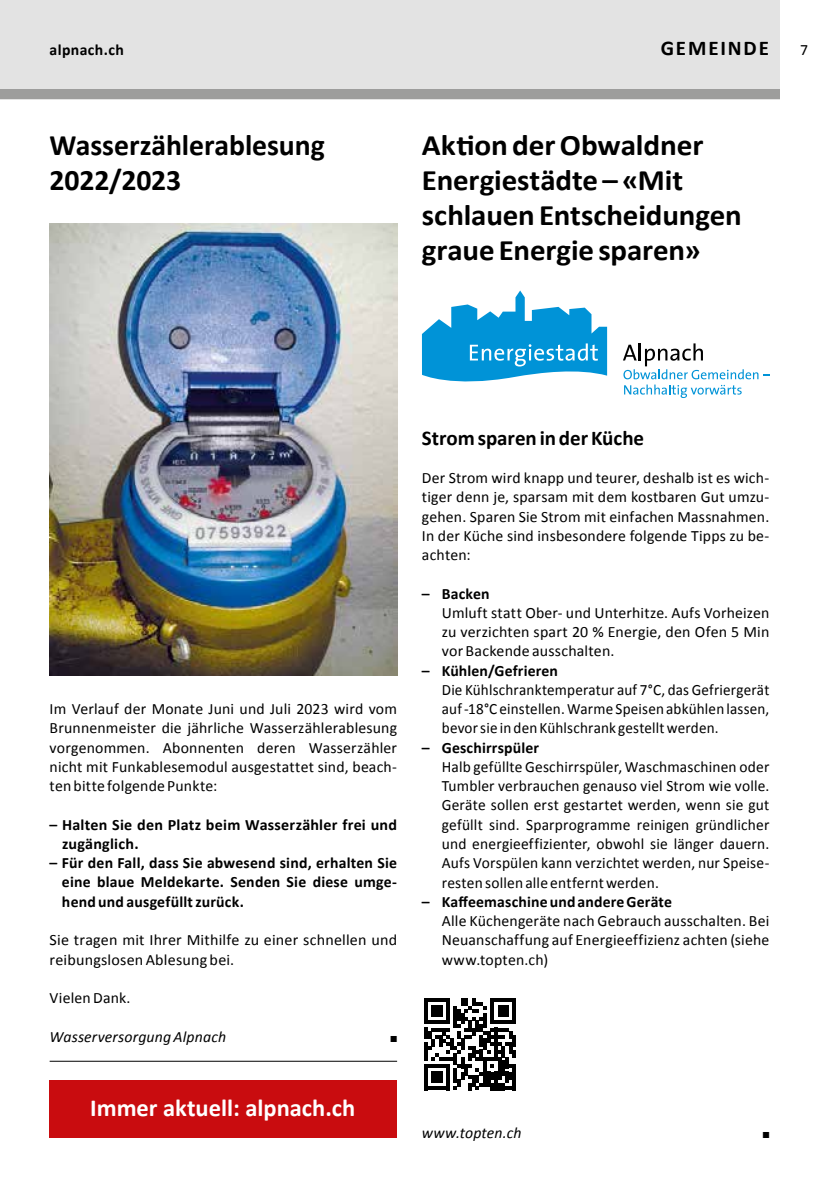
<style>
.page{position:relative;width:829px;height:1191px;background:#fff}
.page>*{position:absolute;margin:0;border:0;box-sizing:border-box;transform-origin:0 0}
.t1{font:700 29.75px/35px "Calibri";letter-spacing:-.005em;color:#000;scale:1.05 1}
.t2{font:700 29.75px/35px "Calibri";letter-spacing:-.005em;color:#000}
.t3{font:700 24.5px "Calibri";color:#fff}
.t4{font:700 21px "Calibri";color:#000}
.t5{font:700 21px "Calibri";letter-spacing:.09em;color:#000}
.t6{font:15.75px/19.2px "Calibri";letter-spacing:.01em;color:#000;text-align:justify}
.t7{font:700 15.75px/19.2px "Calibri";letter-spacing:.015em;color:#000}
.t8{font:15.75px/19.2px "Calibri";letter-spacing:.01em;color:#000;text-align:justify;scale:.96 1}
.t9{font:italic 15.75px "Calibri";letter-spacing:.01em;color:#000}
.t10{font:8.75px "Zapf Dingbats ITC";color:#000}
</style>
<div class="page">
<div style="left:0;top:0;width:779px;height:99px;background:#e3e3e3"></div>
<div style="left:0;top:89px;width:779px;height:10px;background:#9d9d9c"></div>
<hr style="left:50px;top:1060px;width:347px;height:1px;background:#000">
<img style="left:50px;top:223px;width:347px;height:452px">
<svg style="left:422px;top:290px;width:185px;height:92px"></svg>
<svg style="left:623px;top:343px;width:146px;height:55px"></svg>
<svg style="left:424px;top:998px;width:92px;height:92px"></svg>
<div style="left:50px;top:1080px;width:347px;height:57px;background:#c90c0f"></div>
<p class="t7" style="left:50px;top:40px;width:76px">alpnach.ch</p>
<h3 class="t5" style="left:660px;top:35px;width:110px">GEMEINDE</h3>
<p class="t6" style="left:800px;top:40px;width:9px">7</p>
<h1 class="t2" style="left:50px;top:128px;width:277px">Wasserzählerablesung<br>2022/2023</h1>
<h1 class="t1" style="left:422px;top:128px;width:306px">Aktion der Obwaldner<br>Energiestädte – «Mit schlauen Entscheidungen graue Energie sparen»</h1>
<p class="t6" style="left:50px;top:699px;width:349px">Im Verlauf der Monate Juni und Juli 2023 wird vom Brunnenmeister die jährliche Wasserzählerablesung vorgenommen. Abonnenten deren Wasserzähler nicht mit Funkablesemodul ausgestattet sind, beach&shy;ten bitte folgende Punkte:</p>
<p class="t7" style="left:62px;top:815px;width:336px;text-indent:-12px">– Halten Sie den Platz beim Wasserzähler frei und zugänglich.</p>
<p class="t7" style="left:62px;top:853px;width:336px;text-align:justify;text-indent:-12px">– Für den Fall, dass Sie abwesend sind, erhalten Sie eine blaue Meldekarte. Senden Sie diese umge&shy;hend und ausgefüllt zurück.</p>
<p class="t6" style="left:50px;top:930px;width:349px">Sie tragen mit Ihrer Mithilfe zu einer schnellen und reibungslosen Ablesung bei.</p>
<p class="t6" style="left:50px;top:988px;width:82px">Vielen Dank.</p>
<p class="t9" style="left:50px;top:1025px;width:178px">Wasserversorgung Alpnach</p>
<p class="t10" style="left:390px;top:1034px;width:8px">■</p>
<h2 class="t3" style="left:90px;top:1092px;width:266px">Immer aktuell: alpnach.ch</h2>
<h3 class="t4" style="left:422px;top:424px;width:224px">Strom sparen in der Küche</h3>
<p class="t6" style="left:422px;top:468px;width:349px">Der Strom wird knapp und teurer, deshalb ist es wich&shy;tiger denn je, sparsam mit dem kostbaren Gut umzu&shy;gehen. Sparen Sie Strom mit einfachen Massnahmen.<br>In der Küche sind insbesondere folgende Tipps zu be&shy;achten:</p>
<p class="t7" style="left:422px;top:584px;width:69px">– Backen</p>
<p class="t6" style="left:441px;top:603px;width:329px">Umluft statt Ober- und Unterhitze. Aufs Vorheizen zu verzichten spart 20 % Energie, den Ofen 5 Min vor Backende ausschalten.</p>
<p class="t7" style="left:422px;top:661px;width:138px">– Kühlen/Gefrieren</p>
<p class="t8" style="left:441px;top:680px;width:343px">Die Kühlschranktemperatur auf 7°C, das Gefriergerät auf -18°C einstellen. Warme Speisen abkühlen lassen, bevor sie in den Kühlschrank gestellt werden.</p>
<p class="t7" style="left:422px;top:738px;width:119px">– Geschirrspüler</p>
<p class="t6" style="left:441px;top:757px;width:329px">Halb gefüllte Geschirrspüler, Waschmaschinen oder Tumbler verbrauchen genauso viel Strom wie volle.<br>Geräte sollen erst gestartet werden, wenn sie gut gefüllt sind. Sparprogramme reinigen gründlicher und energieeffizienter, obwohl sie länger dauern.<br>Aufs Vorspülen kann verzichtet werden, nur Speise&shy;resten sollen alle entfernt werden.</p>
<p class="t7" style="left:422px;top:892px;width:251px">– Kaffeemaschine und andere Geräte</p>
<p class="t6" style="left:441px;top:911px;width:329px">Alle Küchengeräte nach Gebrauch ausschalten. Bei Neuanschaffung auf Energieeffizienz achten (siehe www.topten.ch)</p>
<p class="t9" style="left:422px;top:1121px;width:101px">www.topten.ch</p>
<p class="t10" style="left:762px;top:1130px;width:8px">■</p>
</div>
